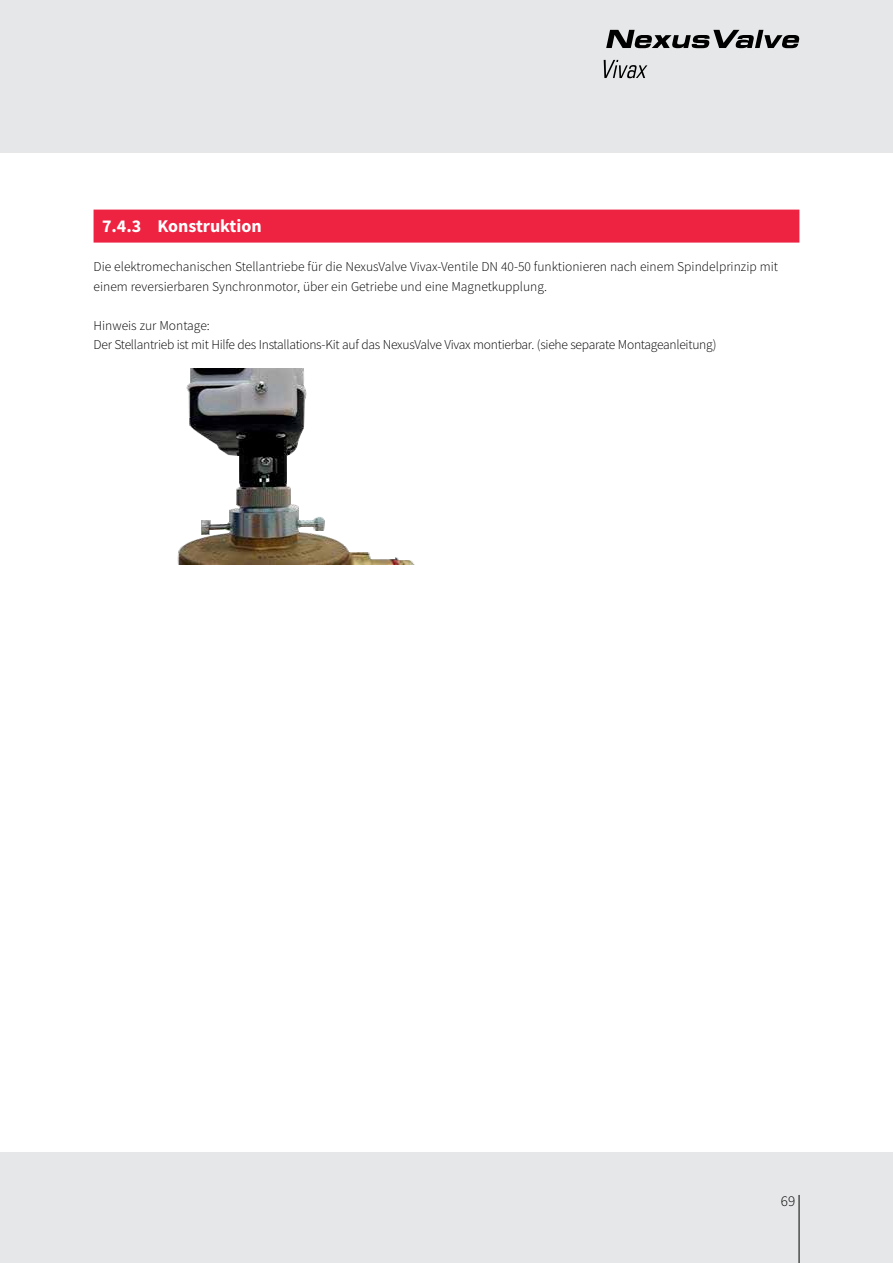
<style>
.page{position:relative;width:893px;height:1263px;background:#fff}
.page>*{position:absolute;margin:0;border:0;box-sizing:border-box;transform-origin:0 0}
.t1{font:700 18px "Source Sans Pro";color:#fff}
.t2{font:300 15px "Source Sans Pro";color:#000}
.t3{font:300 13.5px/19.5px "Source Sans Pro";color:#000}
.t4{font:300 13.5px/19.5px "Source Sans Pro";letter-spacing:-.02em;color:#000}
</style>
<div class="page">
<div style="left:0;top:0;width:893px;height:153px;background:#e6e7e8"></div>
<div style="left:0;top:1152px;width:893px;height:111px;background:#e6e7e8"></div>
<hr style="left:799px;top:1195px;width:1px;height:68px;background:#000">
<svg style="left:606px;top:30px;width:193px;height:18px"></svg>
<svg style="left:604px;top:60px;width:43px;height:18px"></svg>
<div style="left:94px;top:210px;width:705px;height:33px;background:#ee2341"></div>
<img style="left:177px;top:369px;width:237px;height:195px">
<h1 class="t1" style="left:102px;top:214px;width:161px">7.4.3 Konstruktion</h1>
<p class="t3" style="left:94px;top:257px;width:686px">Die elektromechanischen Stellantriebe für die NexusValve Vivax-Ventile DN 40-50 funktionieren nach einem Spindelprinzip mit einem reversierbaren Synchronmotor, über ein Getriebe und eine Magnetkupplung.</p>
<p class="t4" style="left:94px;top:315px;width:624px">Hinweis zur Montage:<br>Der Stellantrieb ist mit Hilfe des Installations-Kit auf das NexusValve Vivax montierbar. (siehe separate Montageanleitung)</p>
<p class="t2" style="left:781px;top:1192px;width:16px">69</p>
</div>
